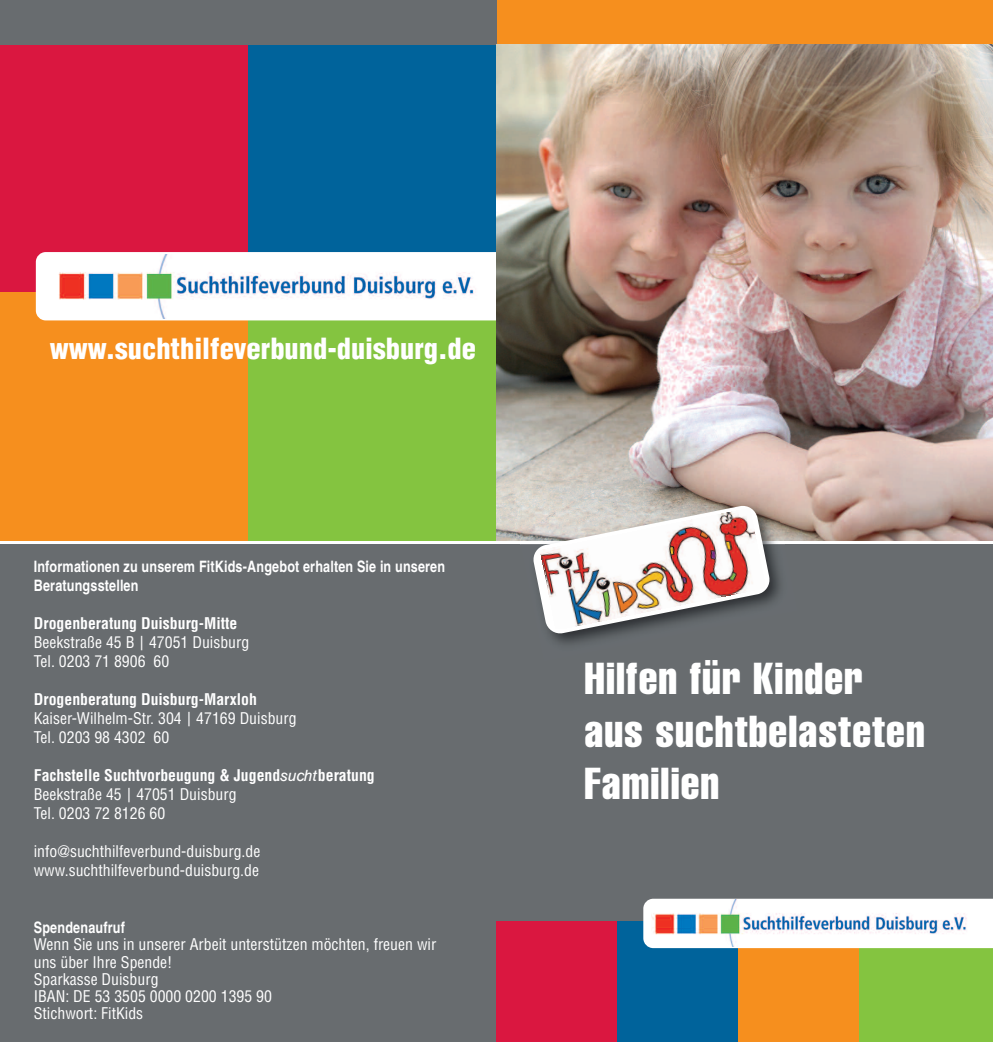
<style>
.page{position:relative;width:993px;height:1042px;background:#fff}
.page>*{position:absolute;margin:0;border:0;box-sizing:border-box;transform-origin:0 0}
.t1{font:extra-condensed 43.93px/52.7px "Helvetica";letter-spacing:.025em;color:#fff}
.t2{font:900 condensed 28.53px "Helvetica";color:#fff}
.t3{font:condensed 15.75px/19.1px "Helvetica";color:#fff}
.t4{font:700 condensed 15.75px/19.1px "Helvetica";letter-spacing:.01em;color:#fff}
.s1{font-weight:700}
.s2{font-family:"Lucida Grande";font-stretch:normal}
.s3{font-family:"Helvetica BQ";font-style:italic;font-stretch:normal}
</style>
<div class="page">
<div style="left:0;top:45px;width:248px;height:248px;background:#da1740"></div>
<div style="left:248px;top:45px;width:248px;height:248px;background:#00639b"></div>
<div style="left:0;top:293px;width:248px;height:248px;background:#f68f1e"></div>
<div style="left:248px;top:293px;width:248px;height:248px;background:#84c440"></div>
<div style="left:36px;top:252px;width:708px;height:68px;background:#fff;border-radius:10px"></div>
<img style="left:58px;top:255px;width:416px;height:63px">
<div style="left:0;top:544px;width:992px;height:498px;background:#686c6f"></div>
<div style="left:496px;top:921px;width:121px;height:121px;background:#da1740"></div>
<div style="left:858px;top:921px;width:134px;height:121px;background:#84c440"></div>
<div style="left:738px;top:921px;width:120px;height:121px;background:#f68f1e"></div>
<div style="left:617px;top:921px;width:121px;height:121px;background:#00639b"></div>
<div style="left:643px;top:899px;width:349px;height:49px;background:#fff"></div>
<img style="left:651px;top:899px;width:321px;height:47px">
<div style="left:496px;top:0;width:496px;height:45px;background:#f68f1e"></div>
<div style="left:0;top:0;width:496px;height:45px;background:#686c6f"></div>
<img style="left:496px;top:45px;width:496px;height:496px">
<img style="left:770px;top:541px;width:6px;height:3px">
<img style="left:520px;top:544px;width:265px;height:100px">
<img style="left:531px;top:492px;width:252px;height:49px">
<svg style="left:532px;top:504px;width:238px;height:131px"></svg>
<img style="left:540px;top:508px;width:224px;height:120px">
<h2 class="t2" style="left:50px;top:332px;width:427px">www.suchthilfeverbund-duisburg.de</h2>
<p class="t4" style="left:34px;top:559px;width:413px">Informationen zu unserem FitKids-Angebot erhalten Sie in unseren<br>Beratungsstellen</p>
<p class="t3" style="left:34px;top:614px;width:217px"><span class="s1">Drogenberatung Duisburg-Mitte<br></span>Beekstraße 45 B <span class="s2">|</span> 47051 Duisburg<br>Tel. 0203 71 8906 60</p>
<p class="t3" style="left:34px;top:690px;width:264px"><span class="s1">Drogenberatung Duisburg-Marxloh<br></span>Kaiser-Wilhelm-Str. 304 <span class="s2">|</span> 47169 Duisburg<br>Tel. 0203 98 4302 60</p>
<p class="t3" style="left:34px;top:766px;width:342px"><span class="s1">Fachstelle Suchtvorbeugung &amp; Jugend</span><span class="s3">sucht</span><span class="s1">beratung<br></span>Beekstraße 45 <span class="s2">|</span> 47051 Duisburg<br>Tel. 0203 72 8126 60</p>
<p class="t3" style="left:34px;top:842px;width:228px">info@suchthilfeverbund-duisburg.de www.suchthilfeverbund-duisburg.de</p>
<p class="t4" style="left:34px;top:919px;width:93px">Spendenaufruf</p>
<p class="t3" style="left:34px;top:936px;width:404px;line-height:17.2px">Wenn Sie uns in unserer Arbeit unterstützen möchten, freuen wir uns über Ihre Spende!<br>Sparkasse Duisburg<br>IBAN: DE 53 3505 0000 0200 1395 90<br>Stichwort: FitKids</p>
<h1 class="t1" style="left:584px;top:654px;width:341px">Hilfen für Kinder aus suchtbelasteten<br>Familien</h1>
</div>
